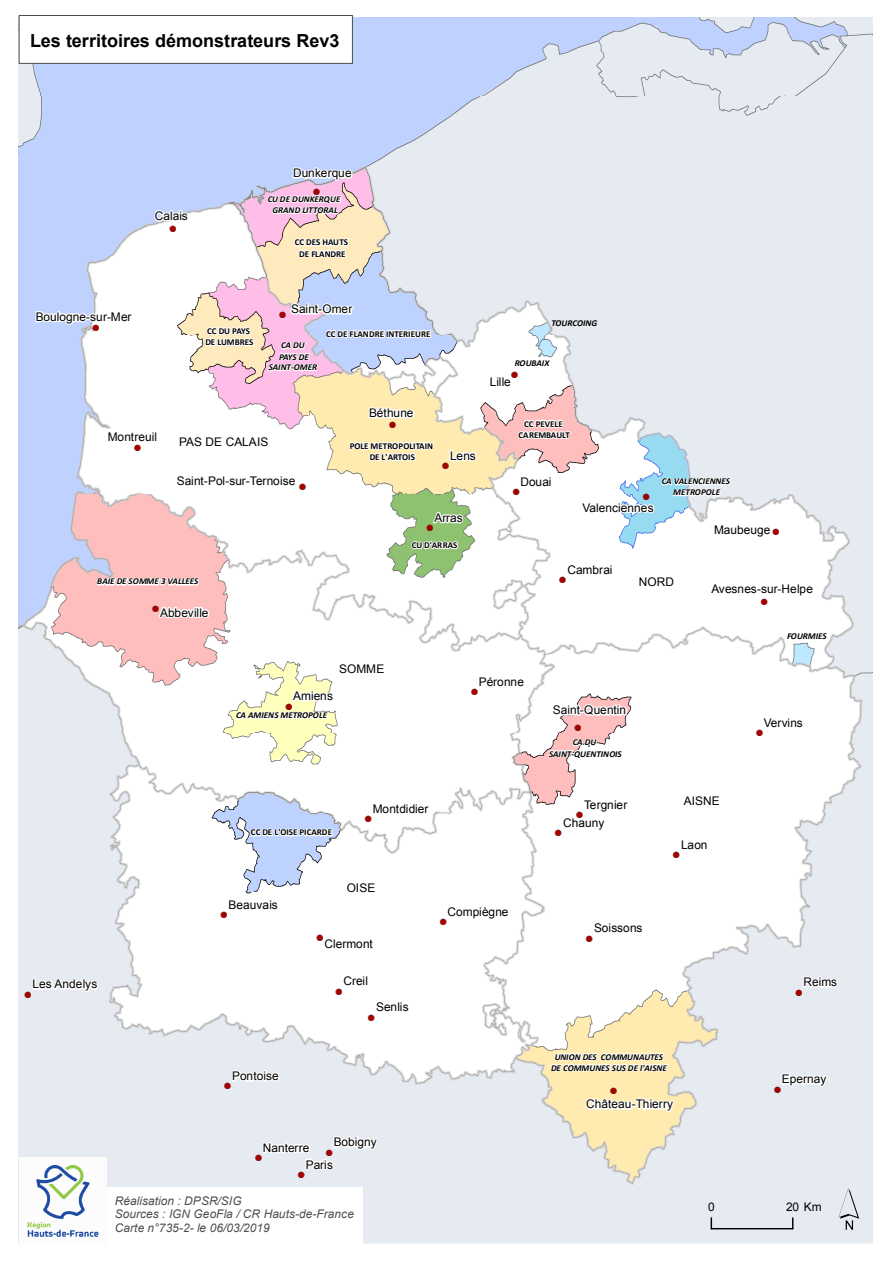
<style>
.page{position:relative;width:894px;height:1264px;background:#fff}
.page>*{position:absolute;margin:0;border:0;box-sizing:border-box;transform-origin:0 0}
.t1{font:59.4px "ESRI North";color:#000}
.t2{font:700 18px "Arial";letter-spacing:.005em;color:#000}
.t3{font:11.85px "Arial";color:#000}
.t4{font:italic 11.85px/13.8px "Arial";letter-spacing:.005em;color:#4e4e4e}
.t5{font:italic 700 9px/11.1px "Calibri";letter-spacing:-.005em;color:#000;text-align:center}
.t6{font:700 9px/11.1px "Calibri";letter-spacing:-.005em;color:#000;text-align:center}
.t7{font:9px "ESRI Default Marker";color:#a80000}
.s1{color:#000}
</style>
<div class="page">
<img style="left:18px;top:17px;width:854px;height:1226px">
<svg style="left:549px;top:1044px;width:120px;height:30px"></svg>
<svg style="left:547px;top:738px;width:76px;height:21px"></svg>
<svg style="left:266px;top:194px;width:76px;height:21px"></svg>
<svg style="left:96px;top:567px;width:104px;height:23px"></svg>
<svg style="left:348px;top:434px;width:86px;height:28px"></svg>
<svg style="left:410px;top:540px;width:49px;height:11px"></svg>
<svg style="left:267px;top:328px;width:165px;height:45px"></svg>
<svg style="left:249px;top:825px;width:85px;height:13px"></svg>
<svg style="left:293px;top:238px;width:57px;height:21px"></svg>
<svg style="left:517px;top:416px;width:54px;height:25px"></svg>
<svg style="left:204px;top:326px;width:52px;height:23px"></svg>
<svg style="left:679px;top:837px;width:30px;height:15px"></svg>
<svg style="left:448px;top:448px;width:30px;height:14px"></svg>
<svg style="left:801px;top:974px;width:38px;height:15px"></svg>
<svg style="left:341px;top:974px;width:29px;height:14px"></svg>
<svg style="left:518px;top:475px;width:35px;height:15px"></svg>
<svg style="left:431px;top:507px;width:33px;height:18px"></svg>
<svg style="left:488px;top:374px;width:25px;height:14px"></svg>
<svg style="left:374px;top:999px;width:37px;height:15px"></svg>
<svg style="left:235px;top:685px;width:100px;height:37px"></svg>
<svg style="left:152px;top:208px;width:38px;height:16px"></svg>
<svg style="left:780px;top:1071px;width:49px;height:25px"></svg>
<svg style="left:759px;top:715px;width:46px;height:17px"></svg>
<svg style="left:477px;top:674px;width:50px;height:16px"></svg>
<svg style="left:564px;top:562px;width:50px;height:15px"></svg>
<svg style="left:367px;top:405px;width:49px;height:15px"></svg>
<svg style="left:560px;top:797px;width:70px;height:49px"></svg>
<svg style="left:592px;top:920px;width:52px;height:15px"></svg>
<svg style="left:322px;top:936px;width:53px;height:15px"></svg>
<svg style="left:227px;top:898px;width:53px;height:20px"></svg>
<svg style="left:230px;top:1066px;width:52px;height:16px"></svg>
<svg style="left:261px;top:1135px;width:119px;height:36px"></svg>
<svg style="left:445px;top:904px;width:67px;height:17px"></svg>
<svg style="left:157px;top:603px;width:54px;height:20px"></svg>
<svg style="left:106px;top:415px;width:53px;height:31px"></svg>
<svg style="left:291px;top:166px;width:65px;height:16px"></svg>
<svg style="left:288px;top:300px;width:68px;height:19px"></svg>
<svg style="left:371px;top:787px;width:61px;height:31px"></svg>
<svg style="left:31px;top:973px;width:69px;height:24px"></svg>
<svg style="left:579px;top:473px;width:194px;height:66px"></svg>
<svg style="left:550px;top:701px;width:78px;height:17px"></svg>
<svg style="left:583px;top:1095px;width:93px;height:18px"></svg>
<svg style="left:34px;top:295px;width:101px;height:31px"></svg>
<svg style="left:708px;top:578px;width:107px;height:24px"></svg>
<svg style="left:175px;top:473px;width:124px;height:15px"></svg>
<svg style="left:791px;top:1217px;width:2px;height:11px"></svg>
<hr style="left:711px;top:1227px;width:81px;height:2px;background:#000">
<div style="left:19px;top:15px;width:333px;height:49px;background:#fff;border:1px solid #4e4e4e"></div>
<div style="left:102px;top:1187px;width:261px;height:62px;background:#fff"></div>
<img style="left:19px;top:1156px;width:87px;height:87px">
<h2 class="t2" style="left:30px;top:29px;width:311px">Les territoires démonstrateurs Rev3</h2>
<p class="t3" style="left:155px;top:208px;width:34px">Calais</p>
<p class="t7" style="left:170px;top:223px;width:8px">!<span class="s1">(</span></p>
<p class="t3" style="left:293px;top:165px;width:60px">Dunkerque</p>
<p class="t7" style="left:313px;top:186px;width:8px">!<span class="s1">(</span></p>
<p class="t5" style="left:268px;top:193px;width:74px">CU DE DUNKERQUE<br>GRAND LITTORAL</p>
<p class="t6" style="left:295px;top:236px;width:55px">CC DES HAUTS<br>DE FLANDRE</p>
<p class="t3" style="left:36px;top:309px;width:97px">Boulogne-sur-Mer</p>
<p class="t7" style="left:93px;top:323px;width:8px">!<span class="s1">(</span></p>
<p class="t6" style="left:205px;top:325px;width:49px;text-align:left">CC DU PAYS<br>DE LUMBRES</p>
<p class="t3" style="left:291px;top:301px;width:63px">Saint-Omer</p>
<p class="t7" style="left:279px;top:310px;width:8px">!<span class="s1">(</span></p>
<p class="t5" style="left:269px;top:339px;width:50px">CA DU<br>PAYS DE<br>SAINT-OMER</p>
<p class="t6" style="left:326px;top:328px;width:106px">CC DE FLANDRE INTERIEURE</p>
<p class="t3" style="left:369px;top:405px;width:46px">Béthune</p>
<p class="t7" style="left:389px;top:419px;width:8px">!<span class="s1">(</span></p>
<p class="t3" style="left:108px;top:429px;width:51px">Montreuil</p>
<p class="t7" style="left:134px;top:442px;width:8px">!<span class="s1">(</span></p>
<p class="t3" style="left:179px;top:433px;width:90px">PAS DE CALAIS</p>
<p class="t6" style="left:349px;top:439px;width:85px">POLE METROPOLITAIN<br>DE L'ARTOIS</p>
<p class="t3" style="left:450px;top:447px;width:27px">Lens</p>
<p class="t7" style="left:442px;top:460px;width:8px">!<span class="s1">(</span></p>
<p class="t3" style="left:177px;top:473px;width:120px">Saint-Pol-sur-Ternoise</p>
<p class="t7" style="left:299px;top:481px;width:8px">!<span class="s1">(</span></p>
<p class="t3" style="left:434px;top:510px;width:30px">Arras</p>
<p class="t7" style="left:426px;top:523px;width:8px">!<span class="s1">(</span></p>
<p class="t6" style="left:411px;top:539px;width:47px">CU D'ARRAS</p>
<p class="t5" style="left:97px;top:575px;width:103px">BAIE DE SOMME 3 VALLEES</p>
<p class="t7" style="left:152px;top:604px;width:8px">!<span class="s1">(</span></p>
<p class="t3" style="left:160px;top:604px;width:50px">Abbeville</p>
<p class="t3" style="left:339px;top:661px;width:46px">SOMME</p>
<p class="t5" style="left:551px;top:317px;width:47px">TOURCOING</p>
<p class="t5" style="left:515px;top:357px;width:36px">ROUBAIX</p>
<p class="t7" style="left:511px;top:369px;width:8px">!<span class="s1">(</span></p>
<p class="t3" style="left:489px;top:374px;width:22px">Lille</p>
<p class="t6" style="left:518px;top:417px;width:53px">CC PEVELE<br>CAREMBAULT</p>
<p class="t3" style="left:520px;top:474px;width:33px">Douai</p>
<p class="t7" style="left:513px;top:487px;width:8px">!<span class="s1">(</span></p>
<p class="t7" style="left:643px;top:491px;width:8px">!<span class="s1">(</span></p>
<p class="t3" style="left:582px;top:500px;width:73px">Valenciennes</p>
<p class="t5" style="left:661px;top:475px;width:70px">CA VALENCIENNES<br>METROPOLE</p>
<p class="t3" style="left:713px;top:522px;width:58px">Maubeuge</p>
<p class="t7" style="left:772px;top:527px;width:8px">!<span class="s1">(</span></p>
<p class="t3" style="left:567px;top:562px;width:47px">Cambrai</p>
<p class="t7" style="left:559px;top:575px;width:8px">!<span class="s1">(</span></p>
<p class="t3" style="left:638px;top:574px;width:37px">NORD</p>
<p class="t3" style="left:711px;top:581px;width:103px">Avesnes-sur-Helpe</p>
<p class="t7" style="left:760px;top:596px;width:8px">!<span class="s1">(</span></p>
<p class="t5" style="left:786px;top:630px;width:41px">FOURMIES</p>
<p class="t3" style="left:33px;top:976px;width:66px">Les Andelys</p>
<p class="t7" style="left:25px;top:989px;width:8px">!<span class="s1">(</span></p>
<p class="t3" style="left:479px;top:673px;width:47px">Péronne</p>
<p class="t3" style="left:293px;top:688px;width:41px">Amiens</p>
<p class="t7" style="left:471px;top:686px;width:8px">!<span class="s1">(</span></p>
<p class="t7" style="left:286px;top:701px;width:8px">!<span class="s1">(</span></p>
<p class="t5" style="left:236px;top:709px;width:92px">CA AMIENS METROPOLE</p>
<p class="t3" style="left:553px;top:702px;width:75px">Saint-Quentin</p>
<p class="t7" style="left:574px;top:722px;width:8px">!<span class="s1">(</span></p>
<p class="t3" style="left:763px;top:714px;width:41px">Vervins</p>
<p class="t7" style="left:756px;top:727px;width:8px">!<span class="s1">(</span></p>
<p class="t5" style="left:549px;top:736px;width:74px">CA DU<br>SAINT-QUENTINOIS</p>
<p class="t6" style="left:251px;top:826px;width:83px">CC DE L'OISE PICARDE</p>
<p class="t3" style="left:372px;top:801px;width:57px">Montdidier</p>
<p class="t7" style="left:365px;top:813px;width:8px">!<span class="s1">(</span></p>
<p class="t3" style="left:584px;top:796px;width:45px">Tergnier</p>
<p class="t7" style="left:576px;top:809px;width:8px">!<span class="s1">(</span></p>
<p class="t3" style="left:563px;top:815px;width:43px">Chauny</p>
<p class="t7" style="left:555px;top:828px;width:8px">!<span class="s1">(</span></p>
<p class="t3" style="left:683px;top:792px;width:37px">AISNE</p>
<p class="t3" style="left:681px;top:837px;width:28px">Laon</p>
<p class="t7" style="left:673px;top:850px;width:8px">!<span class="s1">(</span></p>
<p class="t3" style="left:347px;top:879px;width:30px">OISE</p>
<p class="t3" style="left:228px;top:897px;width:51px">Beauvais</p>
<p class="t7" style="left:221px;top:909px;width:8px">!<span class="s1">(</span></p>
<p class="t3" style="left:447px;top:904px;width:62px">Compiègne</p>
<p class="t7" style="left:440px;top:917px;width:8px">!<span class="s1">(</span></p>
<p class="t3" style="left:594px;top:920px;width:50px">Soissons</p>
<p class="t7" style="left:316px;top:932px;width:8px">!<span class="s1">(</span></p>
<p class="t3" style="left:324px;top:936px;width:50px">Clermont</p>
<p class="t7" style="left:586px;top:933px;width:8px">!<span class="s1">(</span></p>
<p class="t3" style="left:343px;top:973px;width:26px">Creil</p>
<p class="t3" style="left:803px;top:974px;width:35px">Reims</p>
<p class="t7" style="left:336px;top:986px;width:8px">!<span class="s1">(</span></p>
<p class="t7" style="left:795px;top:987px;width:8px">!<span class="s1">(</span></p>
<p class="t3" style="left:376px;top:999px;width:34px">Senlis</p>
<p class="t3" style="left:232px;top:1068px;width:48px">Pontoise</p>
<p class="t7" style="left:224px;top:1080px;width:8px">!<span class="s1">(</span></p>
<p class="t7" style="left:368px;top:1012px;width:8px">!<span class="s1">(</span></p>
<p class="t3" style="left:333px;top:1134px;width:45px">Bobigny</p>
<p class="t3" style="left:263px;top:1140px;width:48px">Nanterre</p>
<p class="t7" style="left:326px;top:1147px;width:8px">!<span class="s1">(</span></p>
<p class="t7" style="left:255px;top:1152px;width:8px">!<span class="s1">(</span></p>
<p class="t3" style="left:306px;top:1156px;width:29px">Paris</p>
<p class="t7" style="left:298px;top:1169px;width:8px">!<span class="s1">(</span></p>
<p class="t4" style="left:115px;top:1193px;width:240px">Réalisation : DPSR/SIG<br>Sources : IGN GeoFla / CR Hauts-de-France<br>Carte n°735-2- le 06/03/2019</p>
<p class="t5" style="left:551px;top:1050px;width:117px">UNION DES COMMUNAUTES<br>DE COMMUNES SUS DE l'AISNE</p>
<p class="t7" style="left:610px;top:1085px;width:8px">!<span class="s1">(</span></p>
<p class="t3" style="left:586px;top:1096px;width:88px">Château-Thierry</p>
<p class="t3" style="left:781px;top:1071px;width:46px">Epernay</p>
<p class="t7" style="left:774px;top:1084px;width:8px">!<span class="s1">(</span></p>
<p class="t3" style="left:708px;top:1199px;width:8px">0</p>
<p class="t3" style="left:785px;top:1199px;width:37px">20 Km</p>
<h1 class="t1" style="left:838px;top:1174px;width:22px">´</h1>
</div>
